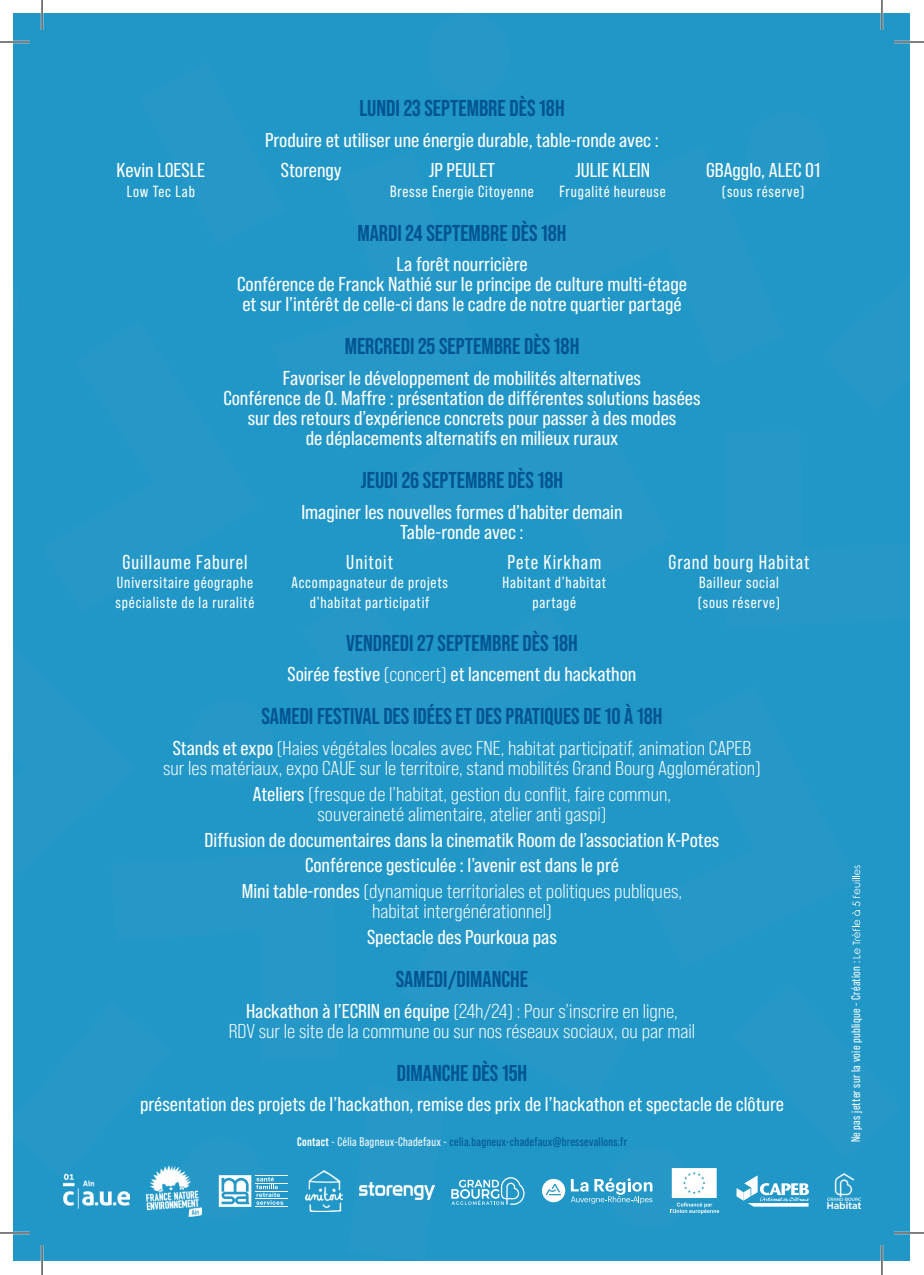
<style>
.page{position:relative;width:924px;height:1275px;background:#fff}
.page>*{position:absolute;margin:0;border:0;box-sizing:border-box;transform-origin:0 0}
.t1{font:700 23px "Bebas Neue Pro";color:#015492}
.t2{font:20px/20px "Bebas Neue Pro";color:#fff;text-align:center;scale:1.1 1}
.t3{font:20px/20px "Bebas Neue Pro";color:#fff;text-align:center;scale:1.1 1}
.t4{font:20px "Bebas Neue Pro";letter-spacing:.05em;color:#fff}
.t5{font:16.2px/20px "Bebas Neue Pro";letter-spacing:.05em;color:#fff}
.t6{font:12.4px "Bebas Neue Pro";letter-spacing:.025em;color:#015492}
.t7{font:12.4px "Bebas Neue Pro";letter-spacing:.025em;color:#fff}
.s1{font-style:inherit}
.s2{font-weight:700;color:#fff}
.s3{color:#fff}
</style>
<div class="page">
<div style="left:14px;top:14px;width:895px;height:1247px;background:#2096c6"></div>
<svg style="left:852px;top:865px;width:7px;height:93px"></svg>
<svg style="left:359px;top:1177px;width:165px;height:28px"></svg>
<img style="left:64px;top:1173px;width:65px;height:36px">
<img style="left:146px;top:1165px;width:31px;height:46px">
<svg style="left:542px;top:1168px;width:176px;height:46px"></svg>
<hr style="left:255px;top:1175px;width:33px;height:1px;background:#fff">
<hr style="left:255px;top:1183px;width:33px;height:1px;background:#fff">
<hr style="left:255px;top:1190px;width:33px;height:1px;background:#fff">
<hr style="left:255px;top:1198px;width:33px;height:1px;background:#fff">
<hr style="left:255px;top:1206px;width:33px;height:1px;background:#fff">
<svg style="left:177px;top:1167px;width:106px;height:50px"></svg>
<svg style="left:736px;top:1175px;width:73px;height:31px"></svg>
<img style="left:305px;top:1170px;width:37px;height:41px">
<img style="left:827px;top:1173px;width:32px;height:35px">
<hr style="left:0;top:41px;width:30px;height:2px;background:#fff">
<hr style="left:893px;top:41px;width:30px;height:2px;background:#fff">
<hr style="left:0;top:1231px;width:30px;height:3px;background:#fff">
<hr style="left:893px;top:1231px;width:30px;height:3px;background:#fff">
<hr style="left:41px;top:0;width:2px;height:30px;background:#fff">
<hr style="left:41px;top:1245px;width:2px;height:30px;background:#fff">
<hr style="left:880px;top:0;width:2px;height:30px;background:#fff">
<hr style="left:880px;top:1245px;width:2px;height:30px;background:#fff">
<hr style="left:0;top:42px;width:30px;height:1px;background:#000">
<hr style="left:893px;top:42px;width:30px;height:1px;background:#000">
<hr style="left:0;top:1232px;width:30px;height:1px;background:#000">
<hr style="left:893px;top:1232px;width:30px;height:1px;background:#000">
<hr style="left:42px;top:0;width:1px;height:30px;background:#000">
<hr style="left:42px;top:1245px;width:1px;height:30px;background:#000">
<hr style="left:881px;top:0;width:1px;height:30px;background:#000">
<hr style="left:881px;top:1245px;width:1px;height:30px;background:#000">
<p class="t2" style="left:116px;top:160px;width:82px">Kevin LOESLE</p>
<p class="t5" style="left:127px;top:182px;width:70px">Low Tec Lab</p>
<p class="t1" style="left:359px;top:95px;width:207px">LUNDI 23 SEPTEMBRE DÈS 18H</p>
<p class="t2" style="left:265px;top:130px;width:359px">Produire et utiliser une énergie durable, table-ronde avec :</p>
<p class="t2" style="left:281px;top:160px;width:57px">Storengy</p>
<p class="t2" style="left:428px;top:160px;width:62px">JP PEULET</p>
<p class="t5" style="left:390px;top:182px;width:145px">Bresse Energie Citoyenne</p>
<p class="t2" style="left:574px;top:160px;width:70px">JULIE KLEIN</p>
<p class="t5" style="left:559px;top:182px;width:108px">Frugalité heureuse</p>
<p class="t2" style="left:705px;top:160px;width:105px">GBAgglo, ALEC 01</p>
<p class="t5" style="left:721px;top:182px;width:84px">(sous réserve)</p>
<p class="t1" style="left:357px;top:219px;width:211px">MARDI 24 SEPTEMBRE DÈS 18H</p>
<p class="t2" style="left:237px;top:254px;width:410px">La forêt nourricière<br>Conférence de Franck Nathié sur le principe de culture multi-étage et sur l’intérêt de celle-ci dans le cadre de notre quartier partagé</p>
<p class="t1" style="left:344px;top:333px;width:236px">MERCREDI 25 SEPTEMBRE DÈS 18H</p>
<p class="t2" style="left:223px;top:368px;width:435px">Favoriser le développement de mobilités alternatives<br>Conférence de O. Maffre : présentation de différentes solutions basées sur des retours d’expérience concrets pour passer à des modes<br>de déplacements alternatifs en milieux ruraux</p>
<p class="t1" style="left:361px;top:467px;width:203px">JEUDI 26 SEPTEMBRE DÈS 18H</p>
<p class="t2" style="left:301px;top:502px;width:293px">Imaginer les nouvelles formes d’habiter demain<br>Table-ronde avec :</p>
<p class="t4" style="left:122px;top:550px;width:126px">Guillaume Faburel</p>
<p class="t5" style="left:116px;top:572px;width:140px">Universitaire géographe spécialiste de la ruralité</p>
<p class="t4" style="left:346px;top:550px;width:48px">Unitoit</p>
<p class="t5" style="left:291px;top:572px;width:158px;text-align:center">Accompagnateur de projets d’habitat participatif</p>
<p class="t4" style="left:507px;top:550px;width:95px">Pete Kirkham</p>
<p class="t5" style="left:502px;top:572px;width:105px;text-align:center">Habitant d’habitat partagé</p>
<p class="t4" style="left:668px;top:550px;width:142px">Grand bourg Habitat</p>
<p class="t5" style="left:697px;top:573px;width:84px;line-height:19.4px">Bailleur social (sous réserve)</p>
<p class="t1" style="left:346px;top:629px;width:233px">VENDREDI 27 SEPTEMBRE DÈS 18H</p>
<p class="t2" style="left:287px;top:664px;width:318px">Soirée festive <span class="s1">(concert)</span> et lancement du hackathon</p>
<p class="t1" style="left:261px;top:703px;width:402px">SAMEDI FESTIVAL DES IDÉES ET DES PRATIQUES DE 10 À 18H</p>
<p class="t3" style="left:163px;top:738px;width:544px"><span class="s1">Stands et expo</span> (Haies végétales locales avec FNE, habitat participatif, animation CAPEB sur les matériaux, expo CAUE sur le territoire, stand mobilités Grand Bourg Agglomération)</p>
<p class="t3" style="left:253px;top:784px;width:381px"><span class="s1">Ateliers</span> (fresque de l’habitat, gestion du conflit, faire commun, souveraineté alimentaire, atelier anti gaspi)</p>
<p class="t2" style="left:204px;top:829px;width:469px">Diffusion de documentaires dans la cinematik Room de l’association K-Potes</p>
<p class="t2" style="left:305px;top:855px;width:287px">Conférence gesticulée : l’avenir est dans le pré</p>
<p class="t3" style="left:242px;top:881px;width:401px"><span class="s1">Mini table-rondes</span> (dynamique territoriales et politiques publiques, habitat intergénérationnel)</p>
<p class="t2" style="left:367px;top:927px;width:174px">Spectacle des Pourkoua pas</p>
<p class="t1" style="left:395px;top:965px;width:134px">SAMEDI/DIMANCHE</p>
<p class="t3" style="left:229px;top:1000px;width:425px"><span class="s1">Hackathon à l’ECRIN en équipe</span> (24h/24) : Pour s’inscrire en ligne,<br>RDV sur le site de la commune ou sur nos réseaux sociaux, ou par mail</p>
<p class="t1" style="left:396px;top:1059px;width:132px">DIMANCHE DÈS 15H</p>
<p class="t2" style="left:140px;top:1094px;width:586px">présentation des projets de l’hackathon, remise des prix de l’hackathon et spectacle de clôture</p>
<p class="t6" style="left:297px;top:1134px;width:331px"><span class="s2">Contact</span> <span class="s3">- Célia Bagneux-Chadefaux -</span> celia.bagneux-chadefaux@bressevallons.fr</p>
<p class="t7" style="left:848px;top:1142px;width:183px;rotate:-90deg">Ne pas jetter sur la voie publique - Création :</p>
</div>
